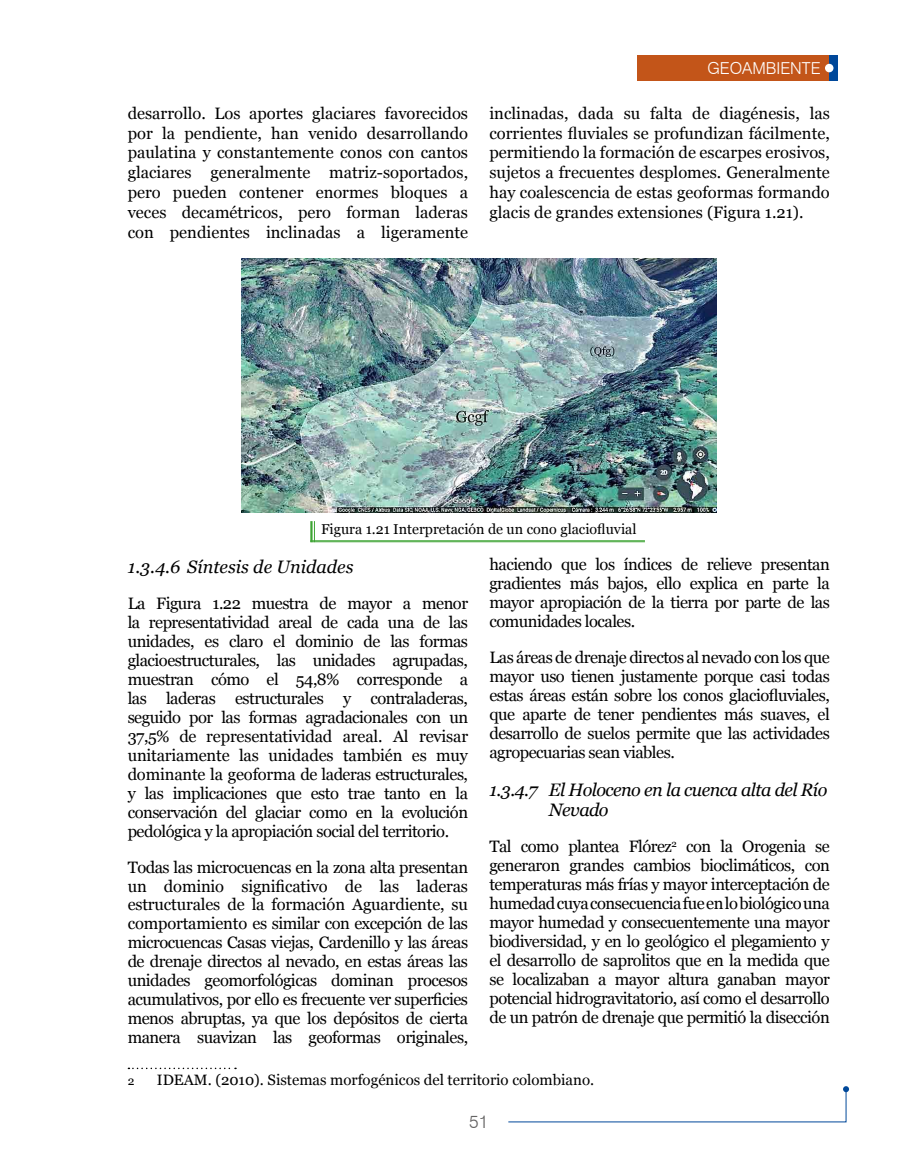
<style>
.page{position:relative;width:915px;height:1170px;background:#fff}
.page>*{position:absolute;margin:0;border:0;box-sizing:border-box;transform-origin:0 0}
.t1{font:italic 18px/20.7px "Georgia";letter-spacing:-.03em;color:#000}
.t2{font:italic 18px "Georgia";color:#000}
.t3{font:300 18px "Swiss 721 BT";color:#646363}
.t4{font:16.5px/18.9px "Georgia";letter-spacing:-.03em;color:#000;text-align:justify}
.t5{font:300 16.5px "Swiss 721 BT";color:#fff}
.t6{font:15px "Georgia";color:#000}
.t7{font:14.25px "Georgia";color:#000}
.t8{font:12px "Georgia";color:#000}
</style>
<div class="page">
<svg style="left:508px;top:1086px;width:340px;height:36px"></svg>
<div style="left:637px;top:55px;width:191px;height:26px;background:#c35519"></div>
<div style="left:828px;top:55px;width:9px;height:26px;background:#00489a"></div>
<div style="left:824px;top:64px;width:9px;height:8px;background:#fff;border-radius:50%"></div>
<svg style="left:128px;top:1067px;width:108px;height:2px"></svg>
<hr style="left:310px;top:521px;width:2px;height:21px;background:#3fa535">
<svg style="left:314px;top:521px;width:1px;height:19px"></svg>
<hr style="left:310px;top:541px;width:334px;height:1px;background:#3fa535">
<hr style="left:310px;top:540px;width:334px;height:1px;background:#3fa535">
<img style="left:241px;top:258px;width:475px;height:254px">
<p class="t4" style="left:128px;top:103px;width:342px;line-height:19.8px">desarrollo. Los aportes glaciares favorecidos por la pendiente, han venido desarrollando paulatina y constantemente conos con cantos glaciares generalmente matriz-soportados, pero pueden contener enormes bloques a veces decamétricos, pero forman laderas con pendientes inclinadas a ligeramente</p>
<p class="t5" style="left:707px;top:58px;width:115px">GEOAMBIENTE</p>
<p class="t4" style="left:489px;top:103px;width:342px;line-height:19.8px">inclinadas, dada su falta de diagénesis, las corrientes fluviales se profundizan fácilmente, permitiendo la formación de escarpes erosivos, sujetos a frecuentes desplomes. Generalmente hay coalescencia de estas geoformas formando glacis de grandes extensiones (Figura 1.21).</p>
<p class="t7" style="left:321px;top:518px;width:317px">Figura 1.21 Interpretación de un cono glaciofluvial</p>
<p class="t2" style="left:128px;top:553px;width:227px">1.3.4.6 Síntesis de Unidades</p>
<p class="t4" style="left:128px;top:592px;width:342px">La Figura 1.22 muestra de mayor a menor la representatividad areal de cada una de las unidades, es claro el dominio de las formas glacioestructurales, las unidades agrupadas, muestran cómo el 54,8% corresponde a las laderas estructurales y contraladeras, seguido por las formas agradacionales con un 37,5% de representatividad areal. Al revisar unitariamente las unidades también es muy dominante la geoforma de laderas estructurales, y las implicaciones que esto trae tanto en la conservación del glaciar como en la evolución pedológica y la apropiación social del territorio.</p>
<p class="t4" style="left:128px;top:856px;width:342px">Todas las microcuencas en la zona alta presentan un dominio significativo de las laderas estructurales de la formación Aguardiente, su comportamiento es similar con excepción de las microcuencas Casas viejas, Cardenillo y las áreas de drenaje directos al nevado, en estas áreas las unidades geomorfológicas dominan procesos acumulativos, por ello es frecuente ver superficies menos abruptas, ya que los depósitos de cierta manera suavizan las geoformas originales,</p>
<p class="t4" style="left:489px;top:554px;width:342px">haciendo que los índices de relieve presentan gradientes más bajos, ello explica en parte la mayor apropiación de la tierra por parte de las comunidades locales.</p>
<p class="t4" style="left:489px;top:647px;width:342px">Las áreas de drenaje directos al nevado con los que mayor uso tienen justamente porque casi todas estas áreas están sobre los conos glaciofluviales, que aparte de tener pendientes más suaves, el desarrollo de suelos permite que las actividades agropecuarias sean viables.</p>
<p class="t1" style="left:549px;top:778px;width:280px;text-indent:-60px">1.3.4.7 El Holoceno en la cuenca alta del Río<br>Nevado</p>
<p class="t4" style="left:489px;top:836px;width:342px">Tal como plantea Flórez<sup>2</sup> con la Orogenia se generaron grandes cambios bioclimáticos, con temperaturas más frías y mayor interceptación de humedad cuya consecuencia fue en lo biológico una mayor humedad y consecuentemente una mayor biodiversidad, y en lo geológico el plegamiento y el desarrollo de saprolitos que en la medida que se localizaban a mayor altura ganaban mayor potencial hidrogravitatorio, así como el desarrollo de un patrón de drenaje que permitió la disección</p>
<p class="t8" style="left:128px;top:1071px;width:8px">2</p>
<p class="t6" style="left:157px;top:1068px;width:439px">IDEAM. (2010). Sistemas morfogénicos del territorio colombiano.</p>
<p class="t3" style="left:469px;top:1110px;width:21px">51</p>
</div>
